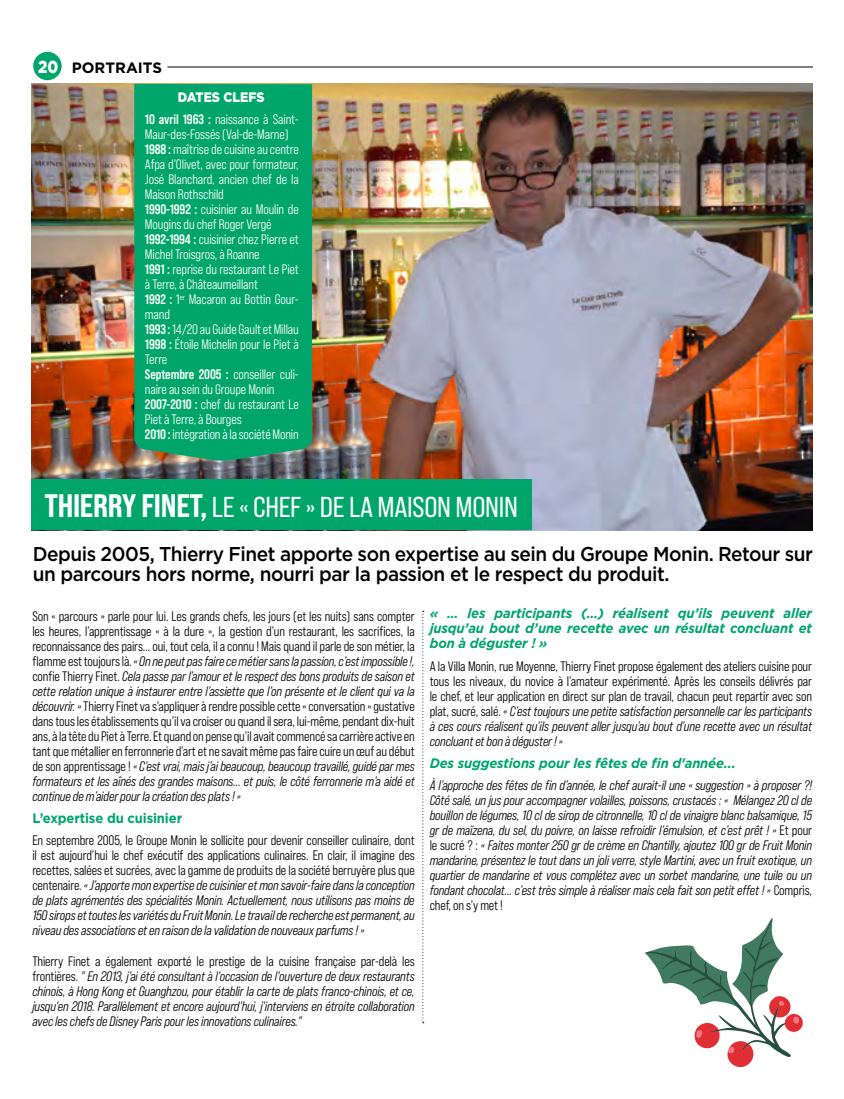
<style>
.page{position:relative;width:844px;height:1099px;background:#fff}
.page>*{position:absolute;margin:0;border:0;box-sizing:border-box;transform-origin:0 0}
.t1{font:28.75px "Bebas Neue Pro Sm E Rg";letter-spacing:-.01em;color:#fff}
.TEXTE_BASES{font:500 20px/20px "Gotham";letter-spacing:-.025em;color:#000;scale:.95 1}
.t2{font:900 17.5px "Gotham";color:#fff;scale:.85 1}
.t3{font:700 15px "Gotham";color:#000}
.TEXTE_BASES-2{font:13.75px/15px "Bebas Neue Pro Sm E Md It";letter-spacing:-.01em;color:#000;text-align:justify;scale:.95 1}
.TEXTE_BASES-3{font:13.75px/15px "Bebas Neue Pro Sm E Md";letter-spacing:-.01em;color:#000;text-align:justify;scale:.95 1}
.TEXTE_BASES-4{font:13.75px/15px "Bebas Neue Pro Sm E Md";letter-spacing:-.01em;color:#fff;scale:.95 1}
.TEXTE_BASES-5{font:italic 700 13.75px/15px "Gotham";letter-spacing:-.01em;color:#00a56c;text-align:justify;scale:.95 1}
.TEXTE_BASES-6{font:700 13.75px "Gotham";letter-spacing:-.01em;color:#00a56c;scale:.95 1}
.t4{font:900 13.75px "Gotham";color:#fff;scale:.9 1}
.s1{font-family:"Bebas Neue Pro Sm E Bd"}
.s2{font-family:"Bebas Neue Pro Sm E Eb";font-size:32.5px}
.s3{font-family:"Bebas Neue Pro Sm E Md It"}
.s4{font-family:"Bebas Neue Pro Sm E Md"}
</style>
<div class="page">
<img style="left:32px;top:84px;width:779px;height:446px">
<div style="left:32px;top:479px;width:499px;height:51px;background:#00a56c"></div>
<div style="left:33px;top:52px;width:29px;height:28px;background:#00a56c;border-radius:50%"></div>
<hr style="left:167px;top:67px;width:645px;height:1px;background:#000">
<svg style="left:422px;top:610px;width:2px;height:413px"></svg>
<div style="left:134px;top:84px;width:178px;height:377px;background:#00a56c"></div>
<svg style="left:645px;top:918px;width:158px;height:150px"></svg>
<p class="t2" style="left:38px;top:56px;width:25px">20</p>
<p class="t3" style="left:72px;top:58px;width:92px">PORTRAITS</p>
<p class="t4" style="left:178px;top:89px;width:98px">DATES CLEFS</p>
<p class="TEXTE_BASES-4" style="left:145px;top:112px;width:163px"><span class="s1">10 avril 1963 :</span> naissance à Saint-<br>Maur-des-Fossés (Val-de-Marne)</p>
<p class="TEXTE_BASES-4" style="left:145px;top:142px;width:163px;text-align:justify"><span class="s1">1988 :</span> maîtrise de cuisine au centre Afpa d’Olivet, avec pour formateur, José Blanchard, ancien chef de la Maison Rothschild</p>
<p class="TEXTE_BASES-4" style="left:145px;top:202px;width:163px"><span class="s1">1990-1992 :</span> cuisinier au Moulin de<br>Mougins du chef Roger Vergé</p>
<p class="TEXTE_BASES-4" style="left:145px;top:232px;width:163px"><span class="s1">1992-1994 :</span> cuisinier chez Pierre et<br>Michel Troisgros, à Roanne</p>
<p class="TEXTE_BASES-4" style="left:145px;top:262px;width:163px"><span class="s1">1991 :</span> reprise du restaurant Le Piet à Terre, à Châteaumeillant</p>
<p class="TEXTE_BASES-4" style="left:145px;top:292px;width:163px"><span class="s1">1992 :</span> 1<sup>er</sup> Macaron au Bottin Gour&shy;mand</p>
<p class="TEXTE_BASES-4" style="left:145px;top:322px;width:163px"><span class="s1">1993 :</span> 14/20 au Guide Gault et Millau</p>
<p class="TEXTE_BASES-4" style="left:145px;top:337px;width:163px"><span class="s1">1998 :</span> Étoile Michelin pour le Piet à<br>Terre</p>
<p class="TEXTE_BASES-4" style="left:145px;top:367px;width:163px"><span class="s1">Septembre 2005 :</span> conseiller culi&shy;naire au sein du Groupe Monin</p>
<p class="TEXTE_BASES-4" style="left:145px;top:397px;width:163px"><span class="s1">2007-2010 :</span> chef du restaurant Le<br>Piet à Terre, à Bourges</p>
<p class="TEXTE_BASES-4" style="left:145px;top:427px;width:163px"><span class="s1">2010 :</span> intégration à la société Monin</p>
<p class="t1" style="left:44px;top:490px;width:475px"><span class="s2">THIERRY FINET,</span> LE « CHEF » DE LA MAISON MONIN</p>
<p class="TEXTE_BASES" style="left:33px;top:544px;width:822px">Depuis 2005, Thierry Finet apporte son expertise au sein du Groupe Monin. Retour sur un parcours hors norme, nourri par la passion et le respect du produit.</p>
<p class="TEXTE_BASES-3" style="left:32px;top:608px;width:404px">Son « parcours » parle pour lui. Les grands chefs, les jours (et les nuits) sans compter les heures, l’apprentissage « à la dure », la gestion d’un restaurant, les sacrifices, la reconnaissance des pairs… oui, tout cela, il a connu ! Mais quand il parle de son métier, la flamme est toujours là. <span class="s3">« On ne peut pas faire ce métier sans la passion, c’est impossible !, </span>confie Thierry Finet. <span class="s3">Cela passe par l’amour et le respect des bons produits de saison et cette relation unique à instaurer entre l’assiette que l’on présente et le client qui va la découvrir. »</span> Thierry Finet va s’appliquer à rendre possible cette « conversation » gustative dans tous les établissements qu’il va croiser ou quand il sera, lui-même, pendant dix-huit ans, à la tête du Piet à Terre. Et quand on pense qu’il avait commencé sa carrière active en tant que métallier en ferronnerie d’art et ne savait même pas faire cuire un œuf au début de son apprentissage ! <span class="s3">« C’est vrai, mais j’ai beaucoup, beaucoup travaillé, guidé par mes formateurs et les aînés des grandes maisons… et puis, le côté ferronnerie m’a aidé et continue de m’aider pour la création des plats ! »</span></p>
<p class="TEXTE_BASES-6" style="left:32px;top:810px;width:159px">L’expertise du cuisinier</p>
<p class="TEXTE_BASES-2" style="left:32px;top:833px;width:404px"><span class="s4">En septembre 2005, le Groupe Monin le sollicite pour devenir conseiller culinaire, dont il est aujourd’hui le chef exécutif des applications culinaires. En clair, il imagine des recettes, salées et sucrées, avec la gamme de produits de la société berruyère plus que centenaire.</span> « J’apporte mon expertise de cuisinier et mon savoir-faire dans la conception de plats agrémentés des spécialités Monin. Actuellement, nous utilisons pas moins de 150 sirops et toutes les variétés du Fruit Monin. Le travail de recherche est permanent, au niveau des associations et en raison de la validation de nouveaux parfums ! »</p>
<p class="TEXTE_BASES-2" style="left:32px;top:953px;width:404px"><span class="s4">Thierry Finet a également exporté le prestige de la cuisine française par-delà les frontières.</span> " En 2013, j'ai été consultant à l'occasion de l'ouverture de deux restaurants chinois, à Hong Kong et Guanghzou, pour établir la carte de plats franco-chinois, et ce, jusqu'en 2018. Parallèlement et encore aujourd'hui, j'interviens en étroite collaboration avec les chefs de Disney Paris pour les innovations culinaires."</p>
<p class="TEXTE_BASES-5" style="left:429px;top:606px;width:404px">« … les participants (…) réalisent qu’ils peuvent aller jusqu’au bout d’une recette avec un résultat concluant et bon à déguster ! »</p>
<p class="TEXTE_BASES-3" style="left:429px;top:658px;width:404px">A la Villa Monin, rue Moyenne, Thierry Finet propose également des ateliers cuisine pour tous les niveaux, du novice à l’amateur expérimenté. Après les conseils délivrés par le chef, et leur application en direct sur plan de travail, chacun peut repartir avec son plat, sucré, salé. <span class="s3">« C’est toujours une petite satisfaction personnelle car les participants à ces cours réalisent qu’ils peuvent aller jusqu’au bout d’une recette avec un résultat concluant et bon à déguster ! »</span></p>
<p class="TEXTE_BASES-5" style="left:429px;top:755px;width:324px">Des suggestions pour les fêtes de fin d'année...</p>
<p class="TEXTE_BASES-2" style="left:429px;top:777px;width:404px">À l’approche des fêtes de fin d’année, le chef aurait-il une « suggestion » à proposer ?!<br>Côté salé, un jus pour accompagner volailles, poissons, crustacés : « Mélangez 20 cl de bouillon de légumes, 10 cl de sirop de citronnelle, 10 cl de vinaigre blanc balsamique, 15 gr de maïzena, du sel, du poivre, on laisse refroidir l’émulsion, et c’est prêt ! » <span class="s4">Et pour le sucré ? :</span> « Faites monter 250 gr de crème en Chantilly, ajoutez 100 gr de Fruit Monin mandarine, présentez le tout dans un joli verre, style Martini, avec un fruit exotique, un quartier de mandarine et vous complétez avec un sorbet mandarine, une tuile ou un fondant chocolat… c’est très simple à réaliser mais cela fait son petit effet ! » <span class="s4">Compris, chef, on s’y met !</span></p>
</div>
